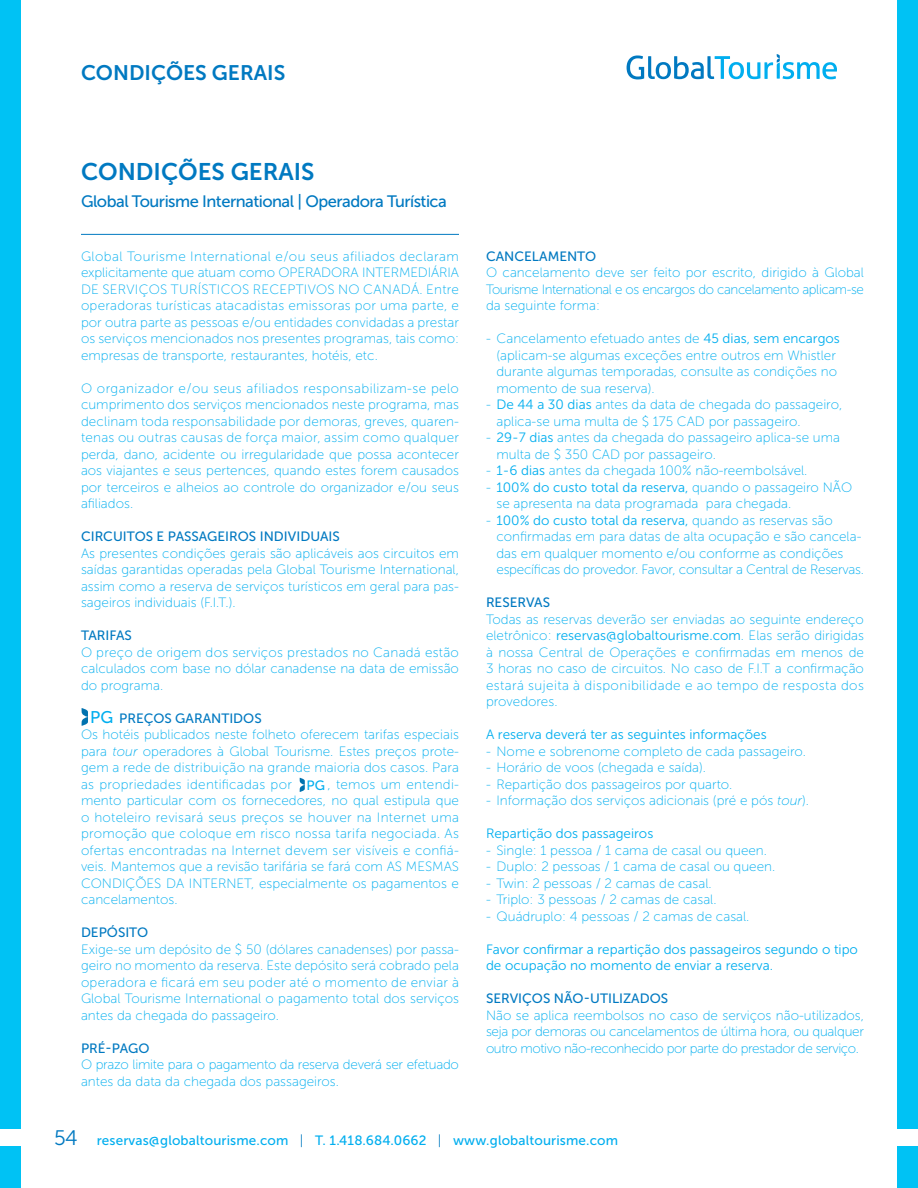
<style>
.page{position:relative;width:918px;height:1188px;background:#fff}
.page>*{position:absolute;margin:0;border:0;box-sizing:border-box;transform-origin:0 0}
.t1{font:24px "Museo Sans 700";color:#0079c1}
.t2{font:21px "Museo Sans 700";color:#0079c1}
.t3{font:16.8px "Museo Sans 500";color:#00aeef}
.t4{font:16.5px "Museo Sans 500";letter-spacing:-.03em;color:#0079c1}
.t5{font:13.5px/16.5px "Museo Sans 100";color:#00aeef;text-align:justify}
.t6{font:13.5px/16.5px "Museo Sans 300";color:#00aeef}
.t7{font:13.5px "Museo Sans 500";color:#0079c1}
.t8{font:13.5px/16.5px "Museo Sans 100";letter-spacing:-.02em;color:#00aeef}
.t9{font:13.5px "Museo Sans 500";letter-spacing:.01em;color:#00aeef}
.s1{font-style:italic}
.s2{font-family:"Museo Sans 500"}
.s3{font-family:"Museo Sans 300"}
.s4{font-family:"Museo Sans 100"}
.s5{font-family:"Museo Sans 300";font-size:21px;color:#0079c1}
.s6{font-family:"Museo Sans 300";color:#0079c1}
</style>
<div class="page">
<div style="left:0;top:0;width:21px;height:1129px;background:#00c2f4"></div>
<div style="left:897px;top:0;width:21px;height:1129px;background:#00c2f4"></div>
<div style="left:0;top:1146px;width:21px;height:42px;background:#00c2f4"></div>
<div style="left:897px;top:1146px;width:21px;height:42px;background:#00c2f4"></div>
<svg style="left:627px;top:54px;width:210px;height:25px"></svg>
<hr style="left:81px;top:234px;width:378px;height:1px;background:#0079c1">
<svg style="left:82px;top:708px;width:6px;height:18px"></svg>
<svg style="left:300px;top:778px;width:5px;height:14px"></svg>
<h2 class="t2" style="left:81px;top:61px;width:206px">CONDIÇÕES GERAIS</h2>
<h1 class="t1" style="left:81px;top:158px;width:235px">CONDIÇÕES GERAIS</h1>
<p class="t4" style="left:81px;top:192px;width:367px">Global Tourisme International | Operadora Turística</p>
<p class="t5" style="left:81px;top:248px;width:380px">Global Tourisme International e/ou seus afiliados declaram explicitamente que atuam como OPERADORA INTERMEDIÁRIA DE SERVIÇOS TURÍSTICOS RECEPTIVOS NO CANADÁ. Entre operadoras turísticas atacadistas emissoras por uma parte, e por outra parte as pessoas e/ou entidades convidadas a prestar os serviços mencionados nos presentes programas, tais como: empresas de transporte, restaurantes, hotéis, etc.</p>
<p class="t5" style="left:81px;top:380px;width:380px">O organizador e/ou seus afiliados responsabilizam-se pelo cumprimento dos serviços mencionados neste programa, mas declinam toda responsabilidade por demoras, greves, quaren&shy;tenas ou outras causas de força maior, assim como qualquer perda, dano, acidente ou irregularidade que possa acontecer aos viajantes e seus pertences, quando estes forem causados por terceiros e alheios ao controle do organizador e/ou seus afiliados.</p>
<p class="t7" style="left:81px;top:529px;width:260px">CIRCUITOS E PASSAGEIROS INDIVIDUAIS</p>
<p class="t5" style="left:81px;top:545px;width:379px">As presentes condições gerais são aplicáveis aos circuitos em saídas garantidas operadas pela Global Tourisme International, assim como a reserva de serviços turísticos em geral para pas&shy;sageiros individuais (F.I.T.).</p>
<p class="t7" style="left:81px;top:628px;width:53px">TARIFAS</p>
<p class="t5" style="left:81px;top:644px;width:380px">O preço de origem dos serviços prestados no Canadá estão calculados com base no dólar canadense na data de emissão do programa.</p>
<p class="t7" style="left:119px;top:711px;width:144px">PREÇOS GARANTIDOS</p>
<p class="t5" style="left:81px;top:727px;width:380px">Os hotéis publicados neste folheto oferecem tarifas especiais para <span class="s1">tour</span> operadores à Global Tourisme. Estes preços prote&shy;gem a rede de distribuição na grande maioria dos casos. Para as propriedades identificadas por</p>
<p class="t3" style="left:90px;top:708px;width:25px">PG</p>
<p class="t5" style="left:81px;top:776px;width:380px;text-indent:226px"><span class="s2">PG</span> , temos um entendi&shy;mento particular com os fornecedores, no qual estipula que o hoteleiro revisará seus preços se houver na Internet uma promoção que coloque em risco nossa tarifa negociada. As ofertas encontradas na Internet devem ser visíveis e confiá&shy;veis. Mantemos que a revisão tarifária se fará com AS MESMAS CONDIÇÕES DA INTERNET, especialmente os pagamentos e cancelamentos.</p>
<p class="t7" style="left:81px;top:925px;width:69px">DEPÓSITO</p>
<p class="t5" style="left:81px;top:941px;width:380px">Exige-se um depósito de $ 50 (dólares canadenses) por passa&shy;geiro no momento da reserva. Este depósito será cobrado pela operadora e ficará em seu poder até o momento de enviar à Global Tourisme International o pagamento total dos serviços antes da chegada do passageiro.</p>
<p class="t7" style="left:81px;top:1041px;width:70px">PRÉ-PAGO</p>
<p class="t8" style="left:81px;top:1057px;width:380px">O prazo limite para o pagamento da reserva deverá ser efetuado antes da data da chegada dos passageiros.</p>
<p class="t7" style="left:486px;top:249px;width:112px">CANCELAMENTO</p>
<p class="t5" style="left:486px;top:265px;width:380px">O cancelamento deve ser feito por escrito, dirigido à Global Tourisme International e os encargos do cancelamento aplicam-se da seguinte forma:</p>
<p class="t5" style="left:497px;top:331px;width:345px;text-align:left;text-indent:-11px">- Cancelamento efetuado antes de <span class="s3">45 dias, sem encargos </span>(aplicam-se algumas exceções entre outros em Whistler durante algumas temporadas, consulte as condições no momento de sua reserva).</p>
<p class="t5" style="left:497px;top:397px;width:347px;text-indent:-11px">- <span class="s3">De 44 a 30 dias</span> antes da data de chegada do passageiro, aplica-se uma multa de $ 175 CAD por passageiro.</p>
<p class="t5" style="left:497px;top:430px;width:345px;text-indent:-11px">- <span class="s3">29-7 dias</span> antes da chegada do passageiro aplica-se uma multa de $ 350 CAD por passageiro.</p>
<p class="t5" style="left:486px;top:463px;width:323px">- <span class="s3">1-6 dias</span> antes da chegada 100% não-reembolsável.</p>
<p class="t6" style="left:486px;top:479px;width:368px"><span class="s4">-</span> 100% do custo total da reserva, <span class="s4">quando o passageiro NÃO</span></p>
<p class="t5" style="left:497px;top:496px;width:296px">se apresenta na data programada para chegada.</p>
<p class="t6" style="left:486px;top:512px;width:348px"><span class="s4">-</span> 100% do custo total da reserva, <span class="s4">quando as reservas são</span></p>
<p class="t5" style="left:497px;top:529px;width:369px;text-align:left">confirmadas em para datas de alta ocupação e são cancela&shy;das em qualquer momento e/ou conforme as condições específicas do provedor. Favor, consultar a Central de Reservas.</p>
<p class="t7" style="left:486px;top:595px;width:66px">RESERVAS</p>
<p class="t5" style="left:486px;top:611px;width:380px">Todas as reservas deverão ser enviadas ao seguinte endereço eletrônico: <span class="s3">reservas@globaltourisme.com</span>. Elas serão dirigidas à nossa Central de Operações e confirmadas em menos de 3 horas no caso de circuitos. No caso de F.I.T a confirmação estará sujeita à disponibilidade e ao tempo de resposta dos provedores.</p>
<p class="t6" style="left:486px;top:727px;width:282px">A reserva deverá ter as seguintes informações</p>
<p class="t5" style="left:486px;top:743px;width:321px">- Nome e sobrenome completo de cada passageiro.</p>
<p class="t5" style="left:486px;top:760px;width:222px">- Horário de voos (chegada e saída).</p>
<p class="t5" style="left:486px;top:776px;width:248px">- Repartição dos passageiros por quarto.</p>
<p class="t5" style="left:486px;top:793px;width:325px">- Informação dos serviços adicionais (pré e pós <span class="s1">tour</span>).</p>
<p class="t6" style="left:486px;top:826px;width:169px">Repartição dos passageiros</p>
<p class="t5" style="left:486px;top:842px;width:283px">- Single: 1 pessoa / 1 cama de casal ou queen.</p>
<p class="t5" style="left:486px;top:859px;width:291px">- Duplo: 2 pessoas / 1 cama de casal ou queen.</p>
<p class="t5" style="left:486px;top:875px;width:227px">- Twin: 2 pessoas / 2 camas de casal.</p>
<p class="t5" style="left:486px;top:892px;width:232px">- Triplo: 3 pessoas / 2 camas de casal.</p>
<p class="t5" style="left:486px;top:908px;width:265px">- Quádruplo: 4 pessoas / 2 camas de casal.</p>
<p class="t6" style="left:486px;top:941px;width:374px">Favor confirmar a repartição dos passageiros segundo o tipo de ocupação no momento de enviar a reserva.</p>
<p class="t7" style="left:486px;top:991px;width:184px">SERVIÇOS NÃO-UTILIZADOS</p>
<p class="t5" style="left:486px;top:1007px;width:380px">Não se aplica reembolsos no caso de serviços não-utilizados, seja por demoras ou cancelamentos de última hora, ou qualquer outro motivo não-reconhecido por parte do prestador de serviço.</p>
<p class="t9" style="left:54px;top:1132px;width:566px"><span class="s5">54</span> reservas@globaltourisme.com <span class="s6">|</span> T. 1.418.684.0662 <span class="s6">|</span> www.globaltourisme.com</p>
</div>
